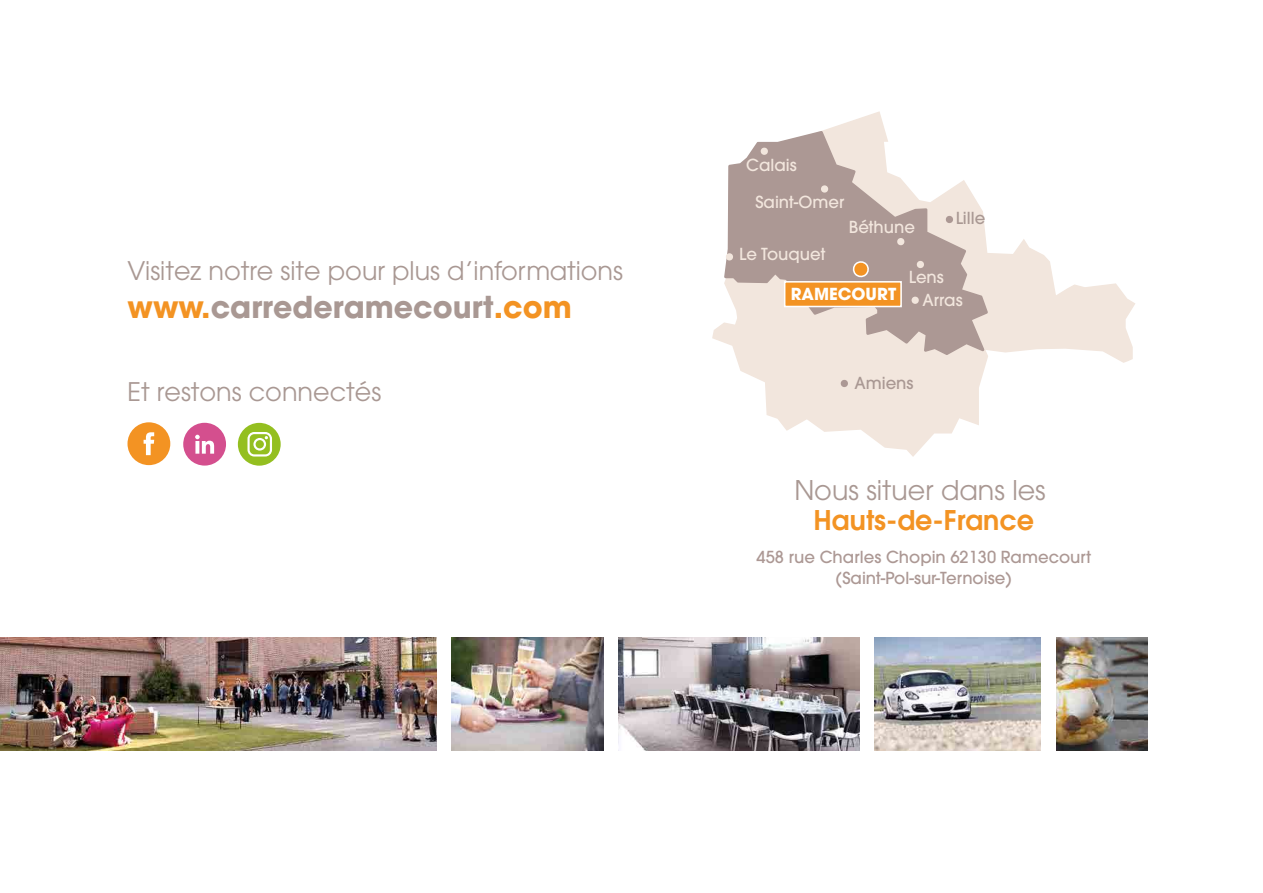
<style>
.page{position:relative;width:1263px;height:893px;background:#fff}
.page>*{position:absolute;margin:0;border:0;box-sizing:border-box;transform-origin:0 0}
.t1{font:700 30px "Avant Garde";color:#a99893}
.t2{font:27px "Avant Garde";color:#a99893}
.t3{font:600 27px "Avant Garde";color:#f39323}
.t4{font:25.5px "Avant Garde";color:#a99893}
.t5{font:500 16.5px/21px "Avant Garde";color:#ac9894;text-align:center}
.t6{font:500 16.5px "Avant Garde";color:#f2e6dd}
.t7{font:500 16.5px "Avant Garde";color:#a99893}
.t8{font:700 16.5px "Avant Garde";color:#fff}
.s1{color:#f39323}
</style>
<div class="page">
<img style="left:0;top:638px;width:436px;height:112px">
<img style="left:1056px;top:638px;width:91px;height:112px">
<img style="left:874px;top:638px;width:167px;height:112px">
<img style="left:618px;top:638px;width:241px;height:112px">
<img style="left:452px;top:638px;width:151px;height:112px">
<svg style="left:127px;top:422px;width:43px;height:43px"></svg>
<svg style="left:183px;top:423px;width:43px;height:43px"></svg>
<svg style="left:238px;top:423px;width:43px;height:43px"></svg>
<svg style="left:712px;top:323px;width:274px;height:134px;fill:#f2e6dd"></svg>
<svg style="left:818px;top:111px;width:317px;height:252px"></svg>
<svg style="left:724px;top:131px;width:264px;height:224px;fill:#ac9894"></svg>
<svg style="left:840px;top:379px;width:8px;height:8px"></svg>
<svg style="left:945px;top:215px;width:8px;height:9px"></svg>
<svg style="left:820px;top:185px;width:9px;height:8px"></svg>
<svg style="left:760px;top:147px;width:8px;height:8px"></svg>
<svg style="left:725px;top:253px;width:8px;height:8px"></svg>
<svg style="left:897px;top:238px;width:8px;height:8px"></svg>
<svg style="left:916px;top:260px;width:8px;height:9px"></svg>
<svg style="left:911px;top:296px;width:8px;height:8px"></svg>
<svg style="left:850px;top:261px;width:21px;height:18px"></svg>
<div style="left:784px;top:281px;width:118px;height:26px;background:#f39323;border:2px solid #fff"></div>
<h3 class="t4" style="left:127px;top:255px;width:497px">Visitez notre site pour plus d’informations</h3>
<h1 class="t1" style="left:127px;top:287px;width:446px"><span class="s1">www.</span>carrederamecourt<span class="s1">.com</span></h1>
<p class="t6" style="left:746px;top:154px;width:52px">Calais</p>
<p class="t6" style="left:755px;top:192px;width:90px">Saint-Omer</p>
<p class="t6" style="left:739px;top:244px;width:88px">Le Touquet</p>
<p class="t6" style="left:849px;top:216px;width:68px">Béthune</p>
<p class="t6" style="left:909px;top:267px;width:37px">Lens</p>
<p class="t7" style="left:956px;top:208px;width:31px">Lille</p>
<p class="t8" style="left:791px;top:283px;width:107px">RAMECOURT</p>
<p class="t6" style="left:922px;top:290px;width:42px">Arras</p>
<h3 class="t4" style="left:127px;top:377px;width:255px">Et restons connectés</h3>
<p class="t7" style="left:854px;top:372px;width:61px">Amiens</p>
<h2 class="t2" style="left:794px;top:474px;width:253px">Nous situer dans les</h2>
<h2 class="t3" style="left:814px;top:502px;width:222px">Hauts-de-France</h2>
<p class="t5" style="left:757px;top:547px;width:336px">458 rue Charles Chopin 62130 Ramecourt (Saint-Pol-sur-Ternoise)</p>
</div>
